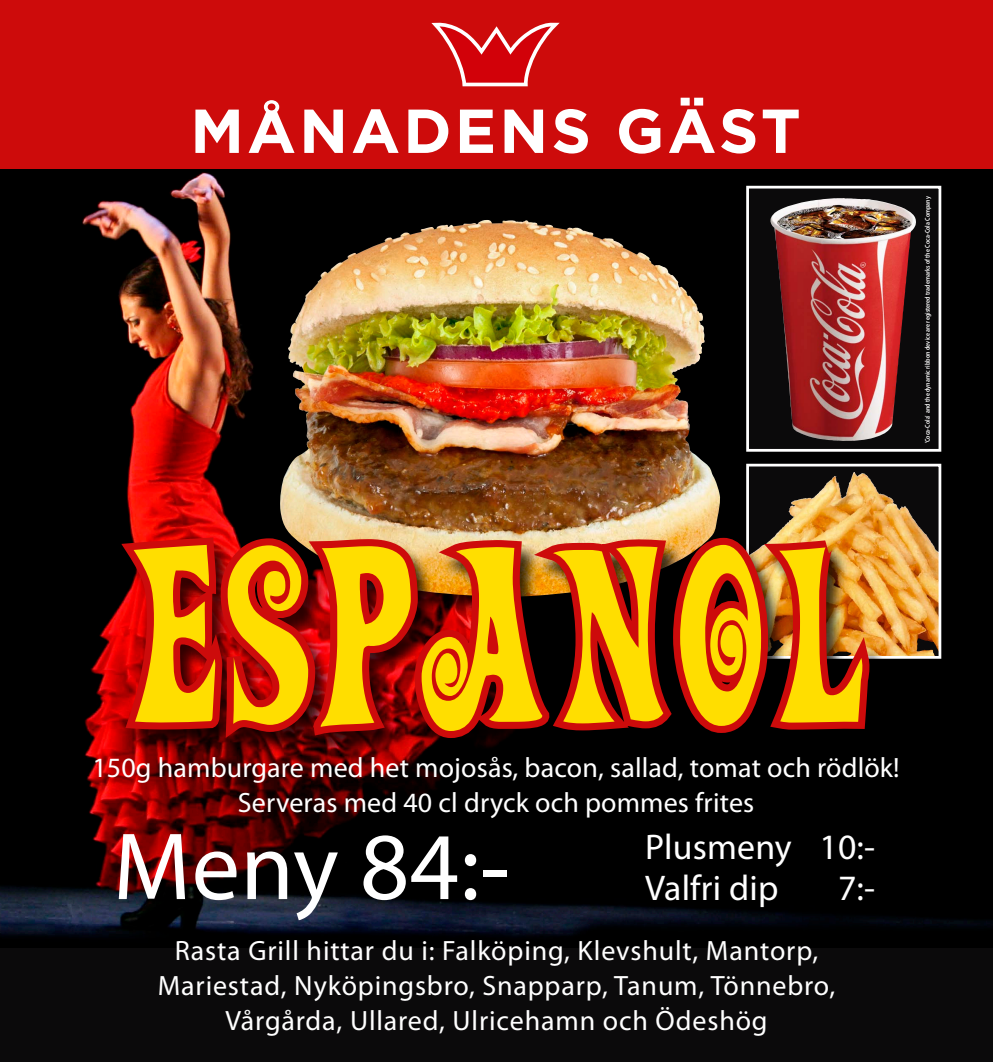
<style>
.page{position:relative;width:993px;height:1062px;background:#fff}
.page>*{position:absolute;margin:0;border:0;box-sizing:border-box;transform-origin:0 0}
.med_pommes{font:253.4px "Action Is";letter-spacing:.02em;color:#ffde00;scale:.91 1}
.mat2{font:96.25px "Myriad Pro";letter-spacing:.005em;color:#fff}
.med_pommes-2{font:700 61.95px "Gotham";letter-spacing:.05em;color:#fff}
.med_pommes-3{font:35.7px "Myriad Pro";letter-spacing:.005em;color:#fff}
.lingon{font:28px/35px "Myriad Pro";letter-spacing:.03em;color:#fff;text-align:center}
.mat2-2{font:28px "Myriad Pro";letter-spacing:.005em;color:#fff}
.PLUSMENY{font:600 6.83px "Myriad Pro";letter-spacing:.01em;color:#fff;scale:.85 1}
</style>
<div class="page">
<div style="left:0;top:164px;width:992px;height:898px;background:#0b0a0b"></div>
<img style="left:0;top:169px;width:992px;height:778px">
<div style="left:0;top:0;width:992px;height:169px;background:#cd0b0b"></div>
<svg style="left:432px;top:23px;width:126px;height:63px"></svg>
<svg style="left:750px;top:468px;width:186px;height:65px"></svg>
<img style="left:831px;top:472px;width:22px;height:26px">
<div style="left:746px;top:464px;width:194px;height:194px;border:3px solid #fff"></div>
<div style="left:747px;top:187px;width:192px;height:263px;background:#0b0a0b"></div>
<img style="left:770px;top:198px;width:145px;height:243px">
<div style="left:746px;top:186px;width:194px;height:266px;border:3px solid #fff"></div>
<div style="left:280px;top:220px;width:461px;height:398px;background:#000;opacity:.75"></div>
<img style="left:287px;top:220px;width:195px;height:163px">
<div style="left:121px;top:540px;width:767px;height:220px;background:#000;opacity:.75"></div>
<img style="left:109px;top:487px;width:665px;height:266px">
<img style="left:747px;top:533px;width:245px;height:203px">
<p class="med_pommes-2" style="left:190px;top:90px;width:612px">MÅNADENS GÄST</p>
<p class="PLUSMENY" style="left:922px;top:443px;width:292px;rotate:-90deg">’Coca-Cola’ and the dynamic ribbon device are registered trademarks of the Coca-Cola Company</p>
<p class="med_pommes" style="left:126px;top:517px;width:817px">ESPANOL</p>
<p class="mat2-2" style="left:92px;top:750px;width:808px">150g hamburgare med het mojosås, bacon, sallad, tomat och rödlök!</p>
<p class="mat2-2" style="left:238px;top:785px;width:518px">Serveras med 40 cl dryck och pommes frites</p>
<p class="mat2" style="left:113px;top:807px;width:398px">Meny 84:-</p>
<p class="med_pommes-3" style="left:645px;top:825px;width:231px">Plusmeny 10:-</p>
<p class="med_pommes-3" style="left:645px;top:865px;width:135px">Valfri dip</p>
<p class="med_pommes-3" style="left:837px;top:865px;width:39px">7:-</p>
<p class="lingon" style="left:158px;top:932px;width:679px">Rasta Grill hittar du i: Falköping, Klevshult, Mantorp,<br>Mariestad, Nyköpingsbro, Snapparp, Tanum, Tönnebro,<br>Vårgårda, Ullared, Ulricehamn och Ödeshög</p>
</div>
